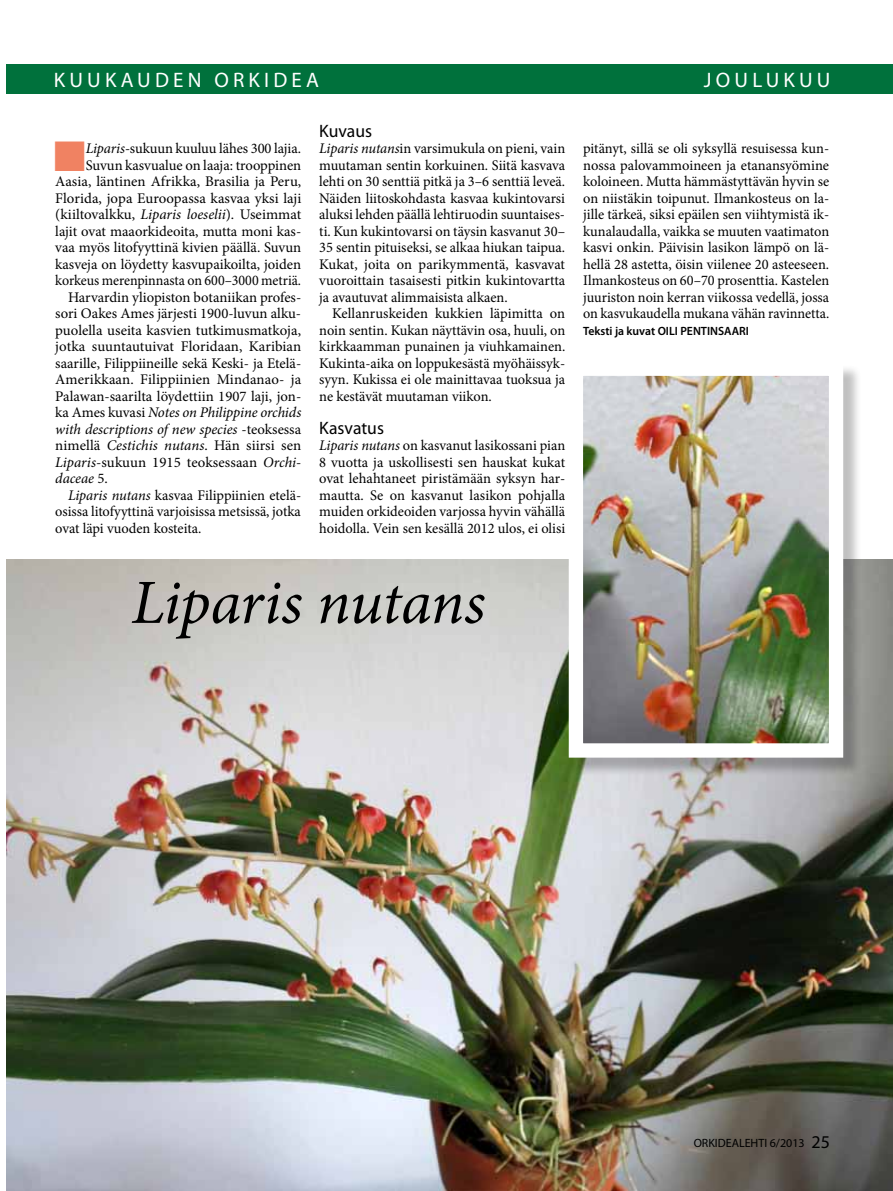
<style>
.page{position:relative;width:893px;height:1191px;background:#fff}
.page>*{position:absolute;margin:0;border:0;box-sizing:border-box;transform-origin:0 0}
.t1{font:italic 63px "Minion Pro";letter-spacing:-.01em;color:#000}
.t2{font:21px "Myriad Pro";letter-spacing:.2em;color:#fff}
.t3{font:18px "Myriad Pro";color:#000}
.t4{font:14.7px/16.5px "Minion Pro";color:#000;text-align:justify}
.t5{font:italic 14.7px "Minion Pro";letter-spacing:-.01em;color:#000}
.t6{font:14.7px "Minion Pro";color:#000;scale:.95 1}
.t7{font:600 12px "Myriad Pro";color:#000}
.t8{font:12px "Myriad Pro";color:#000}
.s1{color:#f08262}
.s2{font-style:italic}
.s3{font-style:normal}
.s4{font-size:18px}
</style>
<div class="page">
<img style="left:6px;top:559px;width:887px;height:632px">
<div style="left:0;top:64px;width:893px;height:30px;background:#00713c"></div>
<div style="left:0;top:0;width:6px;height:1191px;background:#fff"></div>
<div style="left:571px;top:364px;width:291px;height:412px;background:#000;opacity:.25"></div>
<img style="left:584px;top:376px;width:244px;height:366px">
<h2 class="t2" style="left:54px;top:67px;width:267px">KUUKAUDEN ORKIDEA</h2>
<h2 class="t2" style="left:704px;top:67px;width:128px">JOULUKUU</h2>
<p class="t4" style="left:54px;top:140px;width:249px"><span class="s1">■</span><span class="s2">Liparis-</span>sukuun kuuluu lähes 300 lajia.</p>
<p class="t4" style="left:86px;top:157px;width:217px">Suvun kasvualue on laaja: trooppinen</p>
<p class="t4" style="left:55px;top:173px;width:247px">Aasia, läntinen Afrikka, Brasilia ja Peru,</p>
<p class="t4" style="left:55px;top:190px;width:248px">Florida, jopa Euroopassa kasvaa yksi laji</p>
<p class="t4" style="left:55px;top:206px;width:247px">(kiiltovalkku, <span class="s2">Liparis loeselii</span>). Useimmat</p>
<p class="t4" style="left:55px;top:223px;width:247px">lajit ovat maaorkideoita, mutta moni kas-</p>
<p class="t4" style="left:55px;top:239px;width:247px">vaa myös litofyyttinä kivien päällä. Suvun</p>
<p class="t4" style="left:55px;top:256px;width:247px">kasveja on löydetty kasvupaikoilta, joiden</p>
<p class="t6" style="left:55px;top:270px;width:260px">korkeus merenpinnasta on 600–3000 metriä.</p>
<p class="t4" style="left:68px;top:289px;width:235px">Harvardin yliopiston botaniikan profes-</p>
<p class="t4" style="left:55px;top:305px;width:247px">sori Oakes Ames järjesti 1900-luvun alku-</p>
<p class="t4" style="left:55px;top:322px;width:247px">puolella useita kasvien tutkimusmatkoja,</p>
<p class="t4" style="left:55px;top:338px;width:247px">jotka suuntautuivat Floridaan, Karibian</p>
<p class="t4" style="left:55px;top:355px;width:247px">saarille, Filippiineille sekä Keski- ja Etelä-</p>
<p class="t4" style="left:55px;top:371px;width:247px">Amerikkaan. Filippiinien Mindanao- ja</p>
<p class="t4" style="left:55px;top:388px;width:247px">Palawan-saarilta löydettiin 1907 laji, jon-</p>
<p class="t5" style="left:55px;top:402px;width:248px"><span class="s3">ka Ames kuvasi</span> Notes on Philippine orchids</p>
<p class="t5" style="left:55px;top:419px;width:247px">with descriptions of new species <span class="s3">-teoksessa</span></p>
<p class="t4" style="left:55px;top:437px;width:248px">nimellä <span class="s2">Cestichis nutans</span>. Hän siirsi sen</p>
<p class="t4" style="left:55px;top:454px;width:247px"><span class="s2">Liparis</span>-sukuun 1915 teoksessaan <span class="s2">Orchi-</span></p>
<p class="t5" style="left:55px;top:468px;width:54px">daceae <span class="s3">5.</span></p>
<p class="t4" style="left:68px;top:487px;width:235px"><span class="s2">Liparis nutans</span> kasvaa Filippiinien etelä-</p>
<p class="t4" style="left:55px;top:503px;width:247px">osissa litofyyttinä varjoisissa metsissä, jotka</p>
<p class="t4" style="left:55px;top:520px;width:148px">ovat läpi vuoden kosteita.</p>
<p class="t3" style="left:319px;top:119px;width:54px">Kuvaus</p>
<p class="t4" style="left:319px;top:140px;width:248px"><span class="s2">Liparis nutans</span>in varsimukula on pieni, vain muutaman sentin korkuinen. Siitä kasvava lehti on 30 senttiä pitkä ja 3–6 senttiä leveä.<br>Näiden liitoskohdasta kasvaa kukintovarsi aluksi lehden päällä lehtiruodin suuntaises&shy;ti. Kun kukintovarsi on täysin kasvanut 30– 35 sentin pituiseksi, se alkaa hiukan taipua.<br>Kukat, joita on parikymmentä, kasvavat vuoroittain tasaisesti pitkin kukintovartta ja avautuvat alimmaisista alkaen.</p>
<p class="t4" style="left:319px;top:305px;width:248px;text-indent:13px">Kellanruskeiden kukkien läpimitta on noin sentin. Kukan näyttävin osa, huuli, on kirkkaamman punainen ja viuhkamainen.<br>Kukinta-aika on loppukesästä myöhäissyk&shy;syyn. Kukissa ei ole mainittavaa tuoksua ja ne kestävät muutaman viikon.</p>
<p class="t3" style="left:319px;top:416px;width:66px">Kasvatus</p>
<p class="t4" style="left:319px;top:437px;width:248px"><span class="s2">Liparis nutans</span> on kasvanut lasikossani pian 8 vuotta ja uskollisesti sen hauskat kukat ovat lehahtaneet piristämään syksyn har&shy;mautta. Se on kasvanut lasikon pohjalla muiden orkideoiden varjossa hyvin vähällä hoidolla. Vein sen kesällä 2012 ulos, ei olisi</p>
<p class="t4" style="left:583px;top:140px;width:248px">pitänyt, sillä se oli syksyllä resuisessa kun&shy;nossa palovammoineen ja etanansyömine koloineen. Mutta hämmästyttävän hyvin se on niistäkin toipunut. Ilmankosteus on la&shy;jille tärkeä, siksi epäilen sen viihtymistä ik&shy;kunalaudalla, vaikka se muuten vaatimaton kasvi onkin. Päivisin lasikon lämpö on lä&shy;hellä 28 astetta, öisin viilenee 20 asteeseen.<br>Ilmankosteus on 60–70 prosenttia. Kastelen juuriston noin kerran viikossa vedellä, jossa on kasvukaudella mukana vähän ravinnetta.</p>
<p class="t7" style="left:583px;top:323px;width:167px">Teksti ja kuvat OILI PENTINSAARI</p>
<h1 class="t1" style="left:131px;top:560px;width:356px">Liparis nutans</h1>
<p class="t8" style="left:694px;top:1136px;width:138px">ORKIDEALEHTI 6/2013 <span class="s4">25</span></p>
</div>
